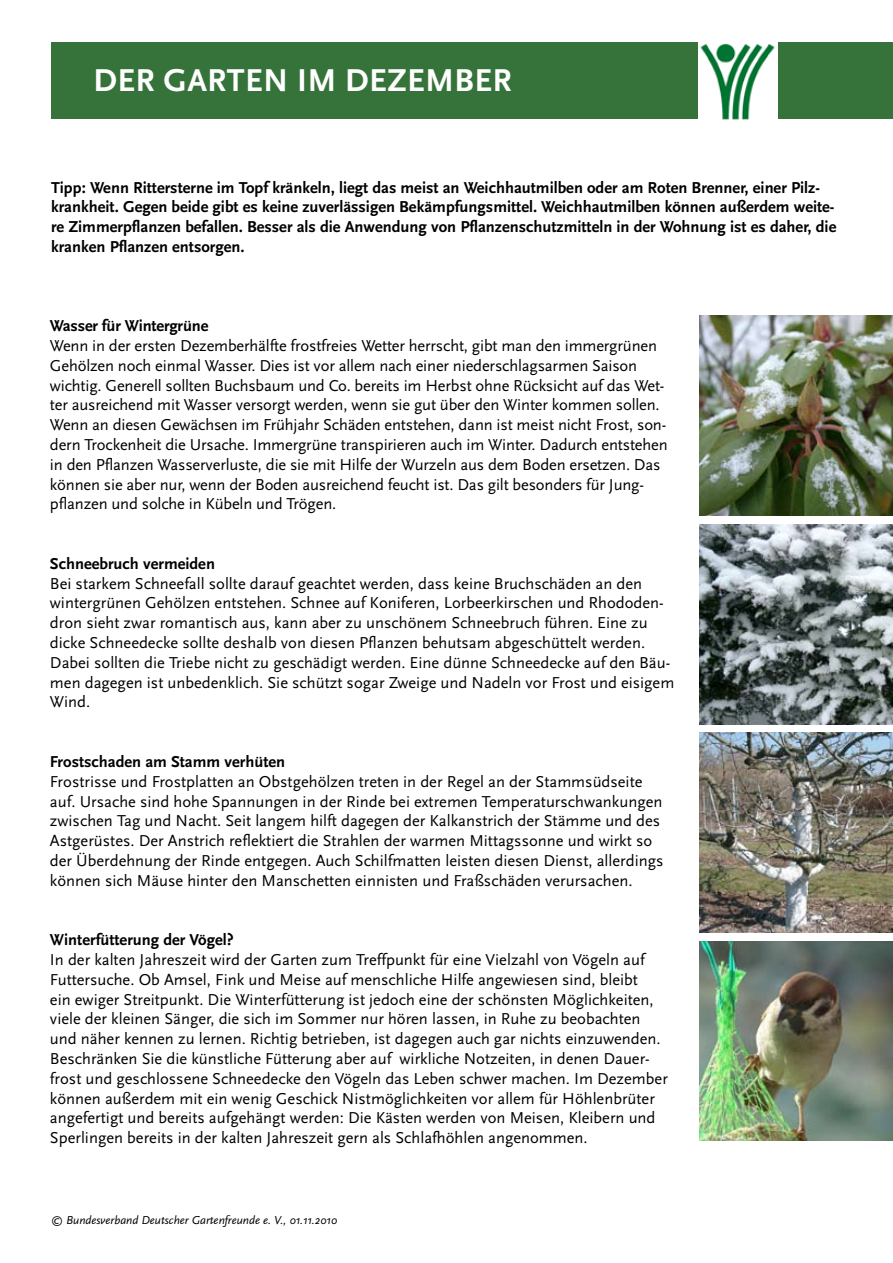
<style>
.page{position:relative;width:893px;height:1263px;background:#fff}
.page>*{position:absolute;margin:0;border:0;box-sizing:border-box;transform-origin:0 0}
.t1{font:700 33px "Scala Sans LF";letter-spacing:.01em;color:#fff}
.t2{font:16.5px/19.8px "Scala Sans";color:#000}
.t3{font:700 16.5px/19.8px "Scala Sans";color:#000}
.t4{font:italic 12px "Scala Sans";color:#000}
</style>
<div class="page">
<div style="left:51px;top:43px;width:842px;height:76px;background:#36733a"></div>
<img style="left:699px;top:316px;width:194px;height:200px">
<img style="left:699px;top:524px;width:194px;height:200px">
<img style="left:699px;top:733px;width:194px;height:199px">
<img style="left:699px;top:941px;width:194px;height:200px">
<img style="left:699px;top:43px;width:78px;height:77px">
<h1 class="t1" style="left:94px;top:62px;width:420px">DER GARTEN IM DEZEMBER</h1>
<p class="t3" style="left:51px;top:178px;width:787px">Tipp: Wenn Rittersterne im Topf kränkeln, liegt das meist an Weichhautmilben oder am Roten Brenner, einer Pilz&shy;krankheit. Gegen beide gibt es keine zuverlässigen Bekämpfungsmittel. Weichhautmilben können außerdem weite&shy;re Zimmerpflanzen befallen. Besser als die Anwendung von Pflanzenschutzmitteln in der Wohnung ist es daher, die kranken Pflanzen entsorgen.</p>
<p class="t3" style="left:50px;top:316px;width:160px">Wasser für Wintergrüne</p>
<p class="t2" style="left:50px;top:336px;width:619px">Wenn in der ersten Dezemberhälfte frostfreies Wetter herrscht, gibt man den immergrünen Gehölzen noch einmal Wasser. Dies ist vor allem nach einer niederschlagsarmen Saison wichtig. Generell sollten Buchsbaum und Co. bereits im Herbst ohne Rücksicht auf das Wet&shy;ter ausreichend mit Wasser versorgt werden, wenn sie gut über den Winter kommen sollen.<br>Wenn an diesen Gewächsen im Frühjahr Schäden entstehen, dann ist meist nicht Frost, son&shy;dern Trockenheit die Ursache. Immergrüne transpirieren auch im Winter. Dadurch entstehen in den Pflanzen Wasserverluste, die sie mit Hilfe der Wurzeln aus dem Boden ersetzen. Das können sie aber nur, wenn der Boden ausreichend feucht ist. Das gilt besonders für Jung&shy;pflanzen und solche in Kübeln und Trögen.</p>
<p class="t3" style="left:50px;top:554px;width:167px">Schneebruch vermeiden</p>
<p class="t2" style="left:50px;top:574px;width:626px">Bei starkem Schneefall sollte darauf geachtet werden, dass keine Bruchschäden an den wintergrünen Gehölzen entstehen. Schnee auf Koniferen, Lorbeerkirschen und Rhododen&shy;dron sieht zwar romantisch aus, kann aber zu unschönem Schneebruch führen. Eine zu dicke Schneedecke sollte deshalb von diesen Pflanzen behutsam abgeschüttelt werden.<br>Dabei sollten die Triebe nicht zu geschädigt werden. Eine dünne Schneedecke auf den Bäu&shy;men dagegen ist unbedenklich. Sie schützt sogar Zweige und Nadeln vor Frost und eisigem Wind.</p>
<p class="t3" style="left:50px;top:752px;width:237px">Frostschaden am Stamm verhüten</p>
<p class="t2" style="left:50px;top:772px;width:615px">Frostrisse und Frostplatten an Obstgehölzen treten in der Regel an der Stammsüdseite auf. Ursache sind hohe Spannungen in der Rinde bei extremen Temperaturschwankungen zwischen Tag und Nacht. Seit langem hilft dagegen der Kalkanstrich der Stämme und des Astgerüstes. Der Anstrich reflektiert die Strahlen der warmen Mittagssonne und wirkt so der Überdehnung der Rinde entgegen. Auch Schilfmatten leisten diesen Dienst, allerdings können sich Mäuse hinter den Manschetten einnisten und Fraßschäden verursachen.</p>
<p class="t3" style="left:50px;top:930px;width:185px">Winterfütterung der Vögel?</p>
<p class="t2" style="left:50px;top:950px;width:619px">In der kalten Jahreszeit wird der Garten zum Treffpunkt für eine Vielzahl von Vögeln auf Futtersuche. Ob Amsel, Fink und Meise auf menschliche Hilfe angewiesen sind, bleibt<br>ein ewiger Streitpunkt. Die Winterfütterung ist jedoch eine der schönsten Möglichkeiten, viele der kleinen Sänger, die sich im Sommer nur hören lassen, in Ruhe zu beobachten und näher kennen zu lernen. Richtig betrieben, ist dagegen auch gar nichts einzuwenden.<br>Beschränken Sie die künstliche Fütterung aber auf wirkliche Notzeiten, in denen Dauer&shy;frost und geschlossene Schneedecke den Vögeln das Leben schwer machen. Im Dezember können außerdem mit ein wenig Geschick Nistmöglichkeiten vor allem für Höhlenbrüter angefertigt und bereits aufgehängt werden: Die Kästen werden von Meisen, Kleibern und Sperlingen bereits in der kalten Jahreszeit gern als Schlafhöhlen angenommen.</p>
<p class="t4" style="left:51px;top:1213px;width:288px">© Bundesverband Deutscher Gartenfreunde e. V., 01.11.2010</p>
</div>
